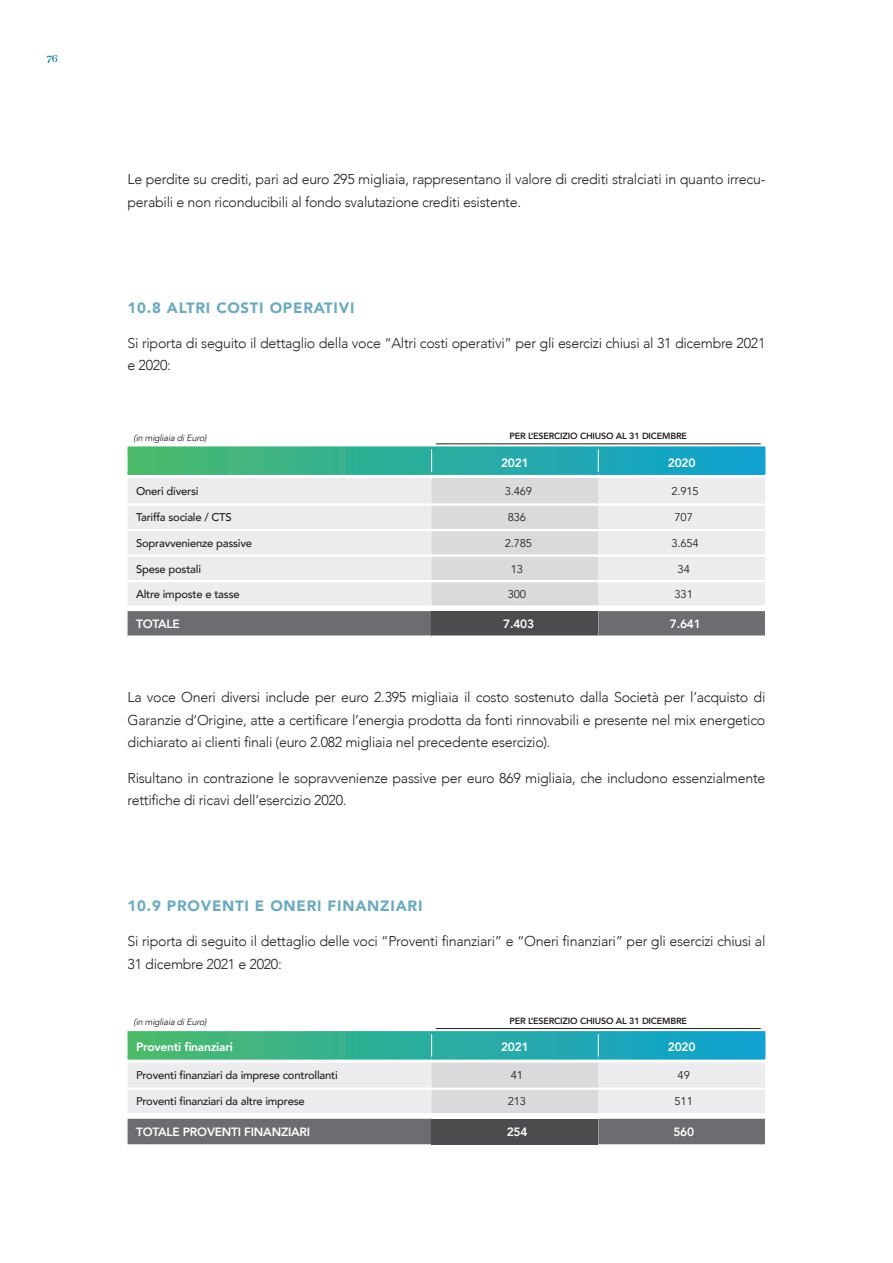
<style>
.page{position:relative;width:893px;height:1263px;background:#fff}
.page>*{position:absolute;margin:0;border:0;box-sizing:border-box;transform-origin:0 0}
._02_3_Titolo_III{font:900 15px "Avenir";letter-spacing:.05em;color:#6daabd}
._01_Corpo_testo{font:300 14.25px/22.5px "Avenir";letter-spacing:-.02em;color:#231f20}
.Intestazione_Tabella{font:800 12px "Avenir";letter-spacing:-.02em;color:#fff}
.t1{font:500 12px "Abhaya Libre";color:#006f90}
.Testo_Tabella{font:500 11.25px "Avenir";letter-spacing:-.02em;color:#231f20}
.Testo_Tabella-2{font:11.25px "Avenir";letter-spacing:-.02em;color:#231f20}
.Testo_Tabella-3{font:800 9px "Avenir";letter-spacing:-.02em;color:#231f20}
.Testo_Tabella-4{font:italic 9px "Avenir";color:#231f20}
</style>
<div class="page">
<svg style="left:128px;top:448px;width:638px;height:189px;background:#bbcfce"></svg>
<hr style="left:432px;top:503px;width:166px;height:3px;background:#fff">
<hr style="left:598px;top:503px;width:167px;height:3px;background:#fff">
<hr style="left:432px;top:529px;width:166px;height:2px;background:#fff">
<hr style="left:598px;top:529px;width:167px;height:2px;background:#fff">
<hr style="left:432px;top:554px;width:166px;height:3px;background:#fff">
<hr style="left:598px;top:554px;width:167px;height:3px;background:#fff">
<hr style="left:432px;top:580px;width:166px;height:2px;background:#fff">
<hr style="left:598px;top:580px;width:167px;height:2px;background:#fff">
<hr style="left:432px;top:605px;width:166px;height:3px;background:#fff">
<hr style="left:598px;top:605px;width:167px;height:3px;background:#fff">
<hr style="left:436px;top:444px;width:325px;height:1px;background:#231f20">
<svg style="left:128px;top:1032px;width:638px;height:112px;background:#9abbb9"></svg>
<hr style="left:128px;top:1113px;width:304px;height:2px;background:#fff">
<hr style="left:432px;top:1087px;width:166px;height:3px;background:#fff">
<hr style="left:598px;top:1087px;width:167px;height:3px;background:#fff">
<hr style="left:432px;top:1113px;width:166px;height:2px;background:#fff">
<hr style="left:598px;top:1113px;width:167px;height:2px;background:#fff">
<hr style="left:436px;top:1028px;width:325px;height:1px;background:#231f20">
<p class="t1" style="left:47px;top:52px;width:13px">76</p>
<p class="_01_Corpo_testo" style="left:128px;top:168px;width:639px">Le perdite su crediti, pari ad euro 295 migliaia, rappresentano il valore di crediti stralciati in quanto irrecu&shy;perabili e non riconducibili al fondo svalutazione crediti esistente.</p>
<p class="_02_3_Titolo_III" style="left:128px;top:295px;width:229px">10.8 ALTRI COSTI OPERATIVI</p>
<p class="_01_Corpo_testo" style="left:128px;top:332px;width:639px">Si riporta di seguito il dettaglio della voce “Altri costi operativi” per gli esercizi chiusi al 31 dicembre 2021 e 2020:</p>
<p class="Testo_Tabella-4" style="left:134px;top:432px;width:77px">(in migliaia diEuro)</p>
<p class="Testo_Tabella-3" style="left:509px;top:428px;width:179px">PER L’ESERCIZIO CHIUSO AL 31 DICEMBRE</p>
<p class="Intestazione_Tabella" style="left:501px;top:452px;width:29px">2021</p>
<p class="Intestazione_Tabella" style="left:668px;top:452px;width:29px">2020</p>
<p class="Testo_Tabella" style="left:136px;top:481px;width:64px">Oneri diversi</p>
<p class="Testo_Tabella-2" style="left:505px;top:484px;width:29px">3.469</p>
<p class="Testo_Tabella-2" style="left:672px;top:484px;width:29px">2.915</p>
<p class="Testo_Tabella" style="left:136px;top:507px;width:97px">Tariffa sociale / CTS</p>
<p class="Testo_Tabella-2" style="left:508px;top:510px;width:20px">836</p>
<p class="Testo_Tabella-2" style="left:675px;top:510px;width:20px">707</p>
<p class="Testo_Tabella" style="left:136px;top:533px;width:117px">Sopravvenienze passive</p>
<p class="Testo_Tabella-2" style="left:505px;top:536px;width:29px">2.785</p>
<p class="Testo_Tabella-2" style="left:672px;top:536px;width:29px">3.654</p>
<p class="Testo_Tabella" style="left:136px;top:559px;width:67px">Spese postali</p>
<p class="Testo_Tabella-2" style="left:511px;top:562px;width:14px">13</p>
<p class="Testo_Tabella-2" style="left:678px;top:562px;width:14px">34</p>
<p class="Testo_Tabella" style="left:136px;top:584px;width:105px">Altre imposte e tasse</p>
<p class="Testo_Tabella-2" style="left:508px;top:587px;width:20px">300</p>
<p class="Testo_Tabella-2" style="left:675px;top:587px;width:20px">331</p>
<p class="Intestazione_Tabella" style="left:136px;top:613px;width:45px">TOTALE</p>
<p class="Intestazione_Tabella" style="left:503px;top:613px;width:33px">7.403</p>
<p class="Intestazione_Tabella" style="left:670px;top:613px;width:33px">7.641</p>
<p class="_01_Corpo_testo" style="left:128px;top:686px;width:639px;text-align:justify">La voce Oneri diversi include per euro 2.395 migliaia il costo sostenuto dalla Società per l’acquisto di Garanzie d’Origine, atte a certificare l’energia prodotta da fonti rinnovabili e presente nel mix energetico dichiarato ai clienti finali (euro 2.082 migliaia nel precedente esercizio).</p>
<p class="_01_Corpo_testo" style="left:128px;top:766px;width:639px">Risultano in contrazione le sopravvenienze passive per euro 869 migliaia, che includono essenzialmente rettifiche di ricavi dell’esercizio 2020.</p>
<p class="_02_3_Titolo_III" style="left:128px;top:893px;width:296px">10.9 PROVENTI E ONERI FINANZIARI</p>
<p class="_01_Corpo_testo" style="left:128px;top:930px;width:639px">Si riporta di seguito il dettaglio delle voci “Proventi finanziari” e “Oneri finanziari” per gli esercizi chiusi al<br>31 dicembre 2021 e 2020:</p>
<p class="Testo_Tabella-4" style="left:134px;top:1017px;width:77px">(in migliaia diEuro)</p>
<p class="Testo_Tabella-3" style="left:509px;top:1013px;width:179px">PER L’ESERCIZIO CHIUSO AL 31 DICEMBRE</p>
<p class="Intestazione_Tabella" style="left:136px;top:1036px;width:98px">Proventi finanziari</p>
<p class="Intestazione_Tabella" style="left:501px;top:1036px;width:29px">2021</p>
<p class="Intestazione_Tabella" style="left:668px;top:1036px;width:29px">2020</p>
<p class="Testo_Tabella" style="left:136px;top:1065px;width:203px">Proventi finanziari da imprese controllanti</p>
<p class="Testo_Tabella-2" style="left:511px;top:1068px;width:14px">41</p>
<p class="Testo_Tabella-2" style="left:678px;top:1068px;width:14px">49</p>
<p class="Testo_Tabella" style="left:136px;top:1091px;width:170px">Proventi finanziari da altre imprese</p>
<p class="Testo_Tabella-2" style="left:508px;top:1094px;width:20px">213</p>
<p class="Testo_Tabella-2" style="left:675px;top:1094px;width:20px">511</p>
<p class="Intestazione_Tabella" style="left:136px;top:1121px;width:176px">TOTALE PROVENTI FINANZIARI</p>
<p class="Intestazione_Tabella" style="left:507px;top:1121px;width:22px">254</p>
<p class="Intestazione_Tabella" style="left:673px;top:1121px;width:22px">560</p>
</div>
